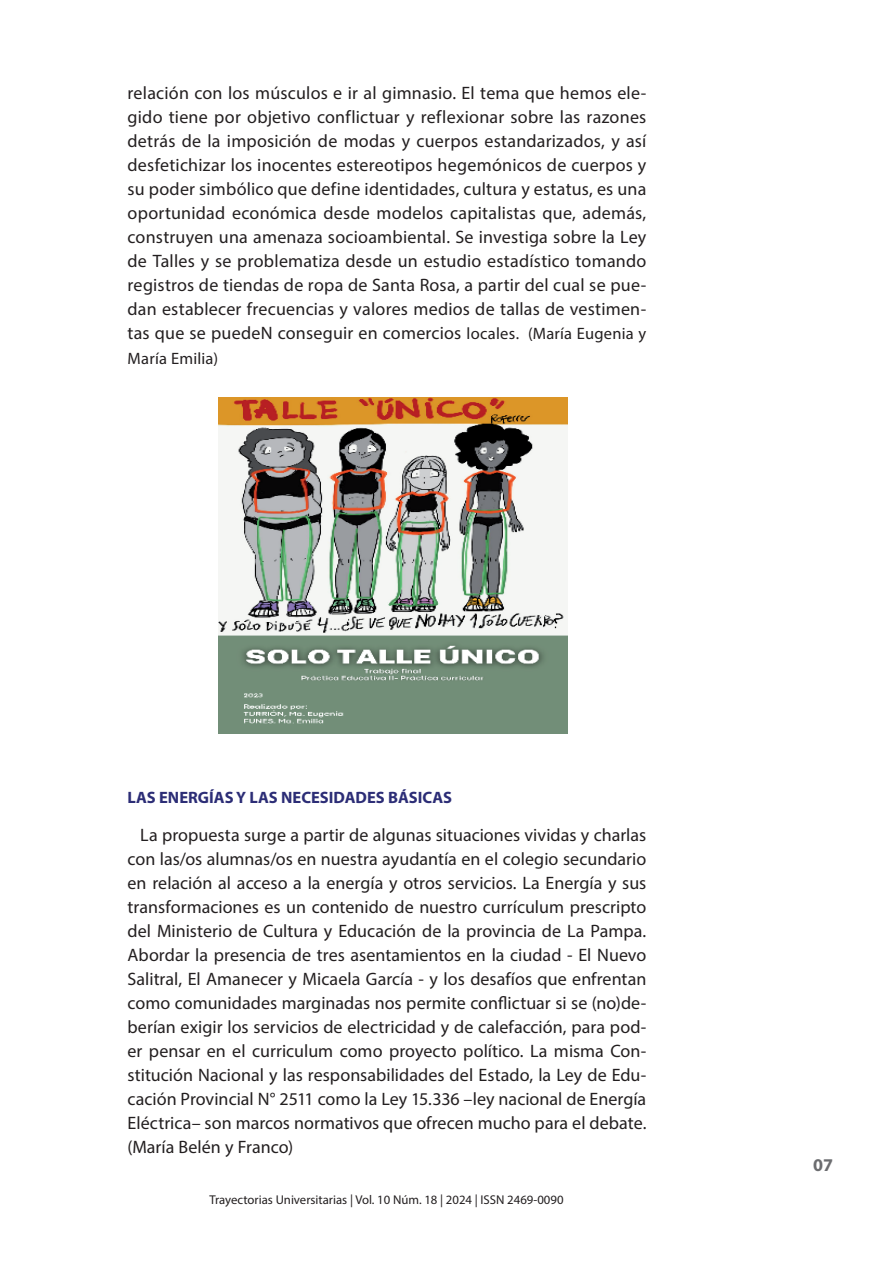
<style>
.page{position:relative;width:893px;height:1263px;background:#fff}
.page>*{position:absolute;margin:0;border:0;box-sizing:border-box;transform-origin:0 0}
.t1{font:18px/24px "Myriad Pro";letter-spacing:.005em;color:#231f20;text-align:justify}
.t2{font:700 18px "Myriad Pro";color:#6c6d70}
.t3{font:700 16.5px "Myriad Pro";color:#2c2d76}
.t4{font:16.5px "Myriad Pro";letter-spacing:.015em;color:#231f20}
.t5{font:12.75px "Myriad Pro";color:#231f20}
.s1{font-size:16.5px}
</style>
<div class="page">
<img style="left:219px;top:397px;width:349px;height:336px">
<p class="t1" style="left:128px;top:80px;width:520px">relación con los músculos e ir al gimnasio. El tema que hemos ele&shy;gido tiene por objetivo conflictuar y reflexionar sobre las razones detrás de la imposición de modas y cuerpos estandarizados, y así desfetichizar los inocentes estereotipos hegemónicos de cuerpos y su poder simbólico que define identidades, cultura y estatus, es una oportunidad económica desde modelos capitalistas que, además, construyen una amenaza socioambiental. Se investiga sobre la Ley de Talles y se problematiza desde un estudio estadístico tomando registros de tiendas de ropa de Santa Rosa, a partir del cual se pue&shy;dan establecer frecuencias y valores medios de tallas de vestimen&shy;tas que se puedeN conseguir en comercios <span class="s1">locales. (María Eugenia y</span></p>
<p class="t4" style="left:128px;top:348px;width:92px">María Emilia)</p>
<p class="t3" style="left:128px;top:786px;width:326px">LAS ENERGÍAS Y LAS NECESIDADES BÁSICAS</p>
<p class="t1" style="left:128px;top:823px;width:520px;text-indent:13px">La propuesta surge a partir de algunas situaciones vividas y charlas con las/os alumnas/os en nuestra ayudantía en el colegio secundario en relación al acceso a la energía y otros servicios. La Energía y sus transformaciones es un contenido de nuestro currículum prescripto del Ministerio de Cultura y Educación de la provincia de La Pampa.<br>Abordar la presencia de tres asentamientos en la ciudad - El Nuevo Salitral, El Amanecer y Micaela García - y los desafíos que enfrentan como comunidades marginadas nos permite conflictuar si se (no)de&shy;berían exigir los servicios de electricidad y de calefacción, para pod&shy;er pensar en el curriculum como proyecto político. La misma Con&shy;stitución Nacional y las responsabilidades del Estado, la Ley de Edu&shy;cación Provincial N° 2511 como la Ley 15.336 –ley nacional de Energía Eléctrica– son marcos normativos que ofrecen mucho para el debate. (María Belén y Franco)</p>
<p class="t5" style="left:209px;top:1192px;width:356px">Trayectorias Universitarias | Vol. 10 Núm. 18 | 2024 | ISSN 2469-0090</p>
<p class="t2" style="left:813px;top:1154px;width:21px">07</p>
</div>
